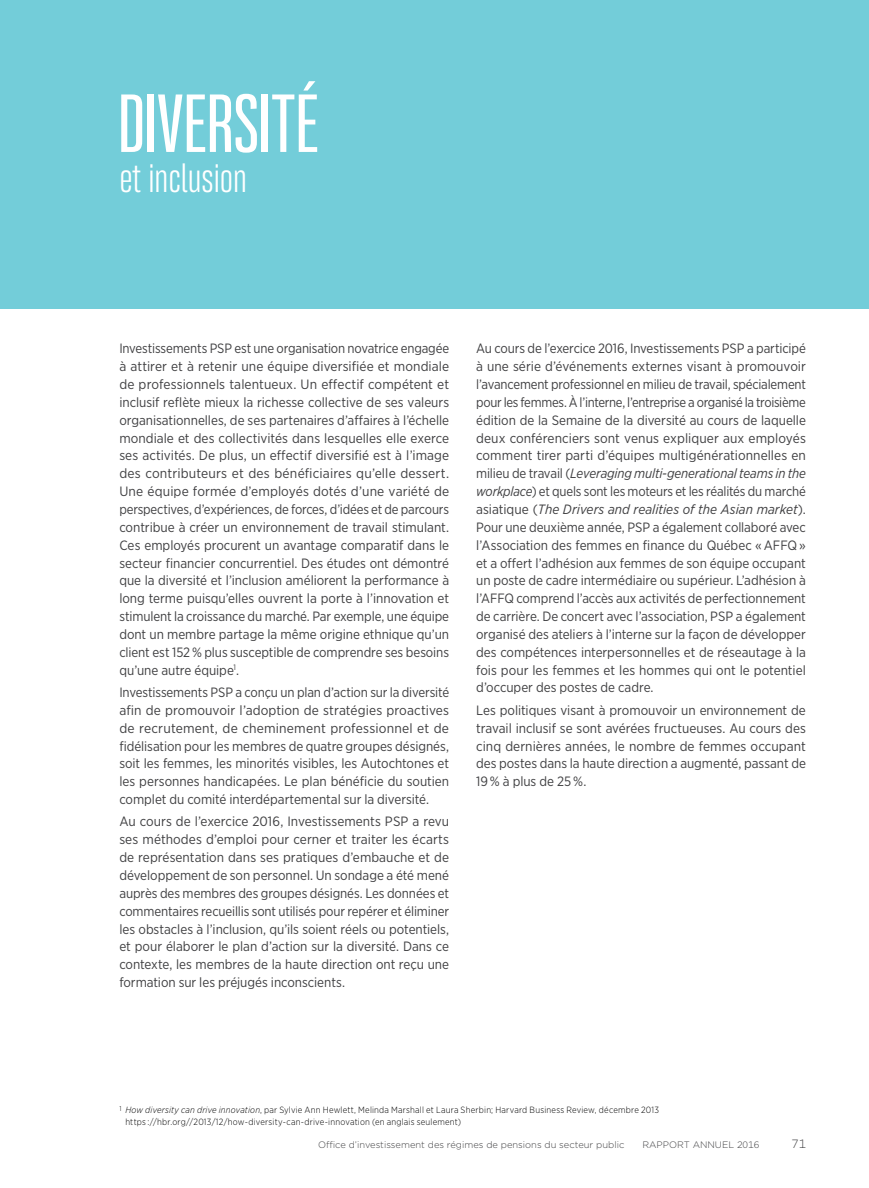
<style>
.page{position:relative;width:869px;height:1188px;background:#fff}
.page>*{position:absolute;margin:0;border:0;box-sizing:border-box;transform-origin:0 0}
.t1{font:500 72px "Bw Stretch";letter-spacing:-.01em;color:#fff}
.t2{font:36px "Bw Stretch";color:#fff}
.t3{font:13.5px/17.9px "Gotham Narrow";letter-spacing:-.005em;color:#404042;text-align:justify}
.t4{font:300 12px "Gotham";color:#404042}
.t5{font:300 9.3px "Gotham";color:#404042}
.t6{font:300 9px/12px "Gotham Narrow";letter-spacing:.02em;color:#000}
.s1{font-style:italic}
</style>
<div class="page">
<div style="left:0;top:0;width:868px;height:309px;background:#73cdd9"></div>
<h1 class="t1" style="left:117px;top:77px;width:203px">DIVERSITÉ</h1>
<h2 class="t2" style="left:119px;top:156px;width:129px">et inclusion</h2>
<p class="t3" style="left:119px;top:339px;width:331px">Investissements PSP est une organisation novatrice engagée à attirer et à retenir une équipe diversifiée et mondiale de professionnels talentueux. Un effectif compétent et inclusif reflète mieux la richesse collective de ses valeurs organisationnelles, de ses partenaires d’affaires à l’échelle mondiale et des collectivités dans lesquelles elle exerce ses activités. De plus, un effectif diversifié est à l’image des contributeurs et des bénéficiaires qu’elle dessert.<br>Une équipe formée d’employés dotés d’une variété de perspectives, d’expériences, de forces, d’idées et de parcours contribue à créer un environnement de travail stimulant.<br>Ces employés procurent un avantage comparatif dans le secteur financier concurrentiel. Des études ont démontré que la diversité et l’inclusion améliorent la performance à long terme puisqu’elles ouvrent la porte à l’innovation et stimulent la croissance du marché. Par exemple, une équipe dont un membre partage la même origine ethnique qu’un client est 152% plus susceptible de comprendre ses besoins qu’une autre équipe<sup>1</sup>.</p>
<p class="t3" style="left:119px;top:683px;width:331px">Investissements PSP a conçu un plan d’action sur la diversité afin de promouvoir l’adoption de stratégies proactives de recrutement, de cheminement professionnel et de fidélisation pour les membres de quatre groupes désignés, soit les femmes, les minorités visibles, les Autochtones et les personnes handicapées. Le plan bénéficie du soutien complet du comité interdépartemental sur la diversité.</p>
<p class="t3" style="left:119px;top:812px;width:331px">Au cours de l’exercice 2016, Investissements PSP a revu ses méthodes d’emploi pour cerner et traiter les écarts de représentation dans ses pratiques d’embauche et de développement de son personnel. Un sondage a été mené auprès des membres des groupes désignés. Les données et commentaires recueillis sont utilisés pour repérer et éliminer les obstacles à l’inclusion, qu’ils soient réels ou potentiels, et pour élaborer le plan d’action sur la diversité. Dans ce contexte, les membres de la haute direction ont reçu une formation sur les préjugés inconscients.</p>
<p class="t3" style="left:476px;top:339px;width:331px">Au cours de l’exercice 2016, Investissements PSP a participé à une série d’événements externes visant à promouvoir l’avancement professionnel en milieu de travail, spécialement pour les femmes. À l’interne, l’entreprise a organisé la troisième édition de la Semaine de la diversité au cours de laquelle deux conférenciers sont venus expliquer aux employés comment tirer parti d’équipes multigénérationnelles en milieu de travail (<span class="s1">Leveraging multi-generational teams in the workplace</span>) et quels sont les moteurs et les réalités du marché asiatique (<span class="s1">The Drivers and realities of the Asian market</span>).<br>Pour une deuxième année, PSP a également collaboré avec l’Association des femmes en finance du Québec «AFFQ» et a offert l’adhésion aux femmes de son équipe occupant un poste de cadre intermédiaire ou supérieur. L’adhésion à l’AFFQ comprend l’accès aux activités de perfectionnement de carrière. De concert avec l’association, PSP a également organisé des ateliers à l’interne sur la façon de développer des compétences interpersonnelles et de réseautage à la fois pour les femmes et les hommes qui ont le potentiel d’occuper des postes de cadre.</p>
<p class="t3" style="left:476px;top:701px;width:331px">Les politiques visant à promouvoir un environnement de travail inclusif se sont avérées fructueuses. Au cours des cinq dernières années, le nombre de femmes occupant des postes dans la haute direction a augmenté, passant de 19% à plus de 25%.</p>
<p class="t6" style="left:125px;top:1104px;width:535px;text-indent:-6px"><sup>1</sup> <span class="s1">How diversity can drive innovation</span>, par Sylvie Ann Hewlett, Melinda Marshall et Laura Sherbin; Harvard Business Review, décembre 2013 https ://hbr.org//2013/12/how-diversity-can-drive-innovation (en anglais seulement)</p>
<p class="t5" style="left:318px;top:1138px;width:307px">Office d’investissement des régimes de pensions du secteur public</p>
<p class="t5" style="left:642px;top:1138px;width:118px">RAPPORT ANNUEL 2016</p>
<p class="t4" style="left:791px;top:1136px;width:16px">71</p>
</div>
